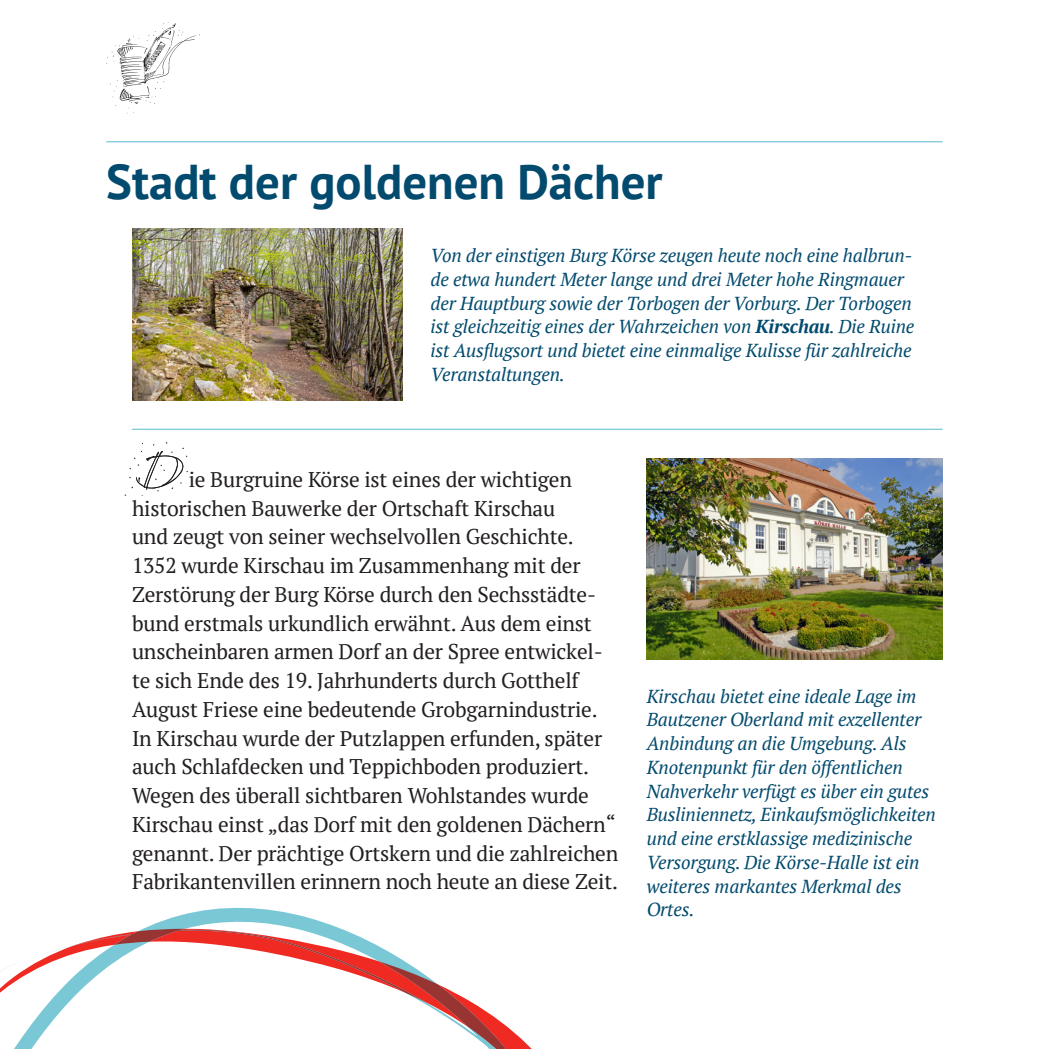
<style>
.page{position:relative;width:1049px;height:1049px;background:#fff}
.page>*{position:absolute;margin:0;border:0;box-sizing:border-box;transform-origin:0 0}
.t1{font:700 48.75px "PT Sans";color:#034b6e}
.t2{font:21.25px/28.8px "PT Serif";letter-spacing:-.01em;color:#231f20}
.t3{font:italic 18.75px/23.8px "PT Serif";letter-spacing:-.01em;color:#034b6e}
.s1{font-weight:700}
</style>
<div class="page">
<hr style="left:106px;top:141px;width:837px;height:1px;background:#7ac8d6">
<hr style="left:132px;top:429px;width:811px;height:1px;background:#7ac8d6">
<img style="left:132px;top:228px;width:270px;height:172px">
<img style="left:647px;top:458px;width:296px;height:201px">
<svg style="left:106px;top:22px;width:94px;height:92px"></svg>
<svg style="left:125px;top:442px;width:63px;height:54px"></svg>
<svg style="left:143px;top:907px;width:198px;height:22px"></svg>
<svg style="left:0;top:929px;width:532px;height:120px"></svg>
<h1 class="t1" style="left:106px;top:150px;width:558px">Stadt der goldenen Dächer</h1>
<p class="t3" style="left:431px;top:243px;width:485px">Von der einstigen Burg Körse zeugen heute noch eine halbrun&shy;de etwa hundert Meter lange und drei Meter hohe Ringmauer der Hauptburg sowie der Torbogen der Vorburg. Der Torbogen ist gleichzeitig eines der Wahrzeichen von <span class="s1">Kirschau</span>. Die Ruine ist Ausflugsort und bietet eine einmalige Kulisse für zahlreiche Veranstaltungen.</p>
<p class="t2" style="left:132px;top:465px;width:488px;text-indent:57px">ie Burgruine Körse ist eines der wichtigen historischen Bauwerke der Ortschaft Kirschau<br>und zeugt von seiner wechselvollen Geschichte.<br>1352 wurde Kirschau im Zusammenhang mit der Zerstörung der Burg Körse durch den Sechsstädte&shy;bund erstmals urkundlich erwähnt. Aus dem einst unscheinbaren armen Dorf an der Spree entwickel&shy;te sich Ende des 19. Jahrhunderts durch Gotthelf August Friese eine bedeutende Grobgarnindustrie.<br>In Kirschau wurde der Putzlappen erfunden, später auch Schlafdecken und Teppichboden produziert.<br>Wegen des überall sichtbaren Wohlstandes wurde Kirschau einst „das Dorf mit den goldenen Dächern“ genannt. Der prächtige Ortskern und die zahlreichen Fabrikantenvillen erinnern noch heute an diese Zeit.</p>
<p class="t3" style="left:647px;top:684px;width:291px">Kirschau bietet eine ideale Lage im<br>Bautzener Oberland mit exzellenter<br>Anbindung an die Umgebung. Als<br>Knotenpunkt für den öffentlichen<br>Nahverkehr verfügt es über ein gutes<br>Busliniennetz, Einkaufsmöglichkeiten und eine erstklassige medizinische<br>Versorgung. Die Körse-Halle ist ein weiteres markantes Merkmal des<br>Ortes.</p>
</div>
